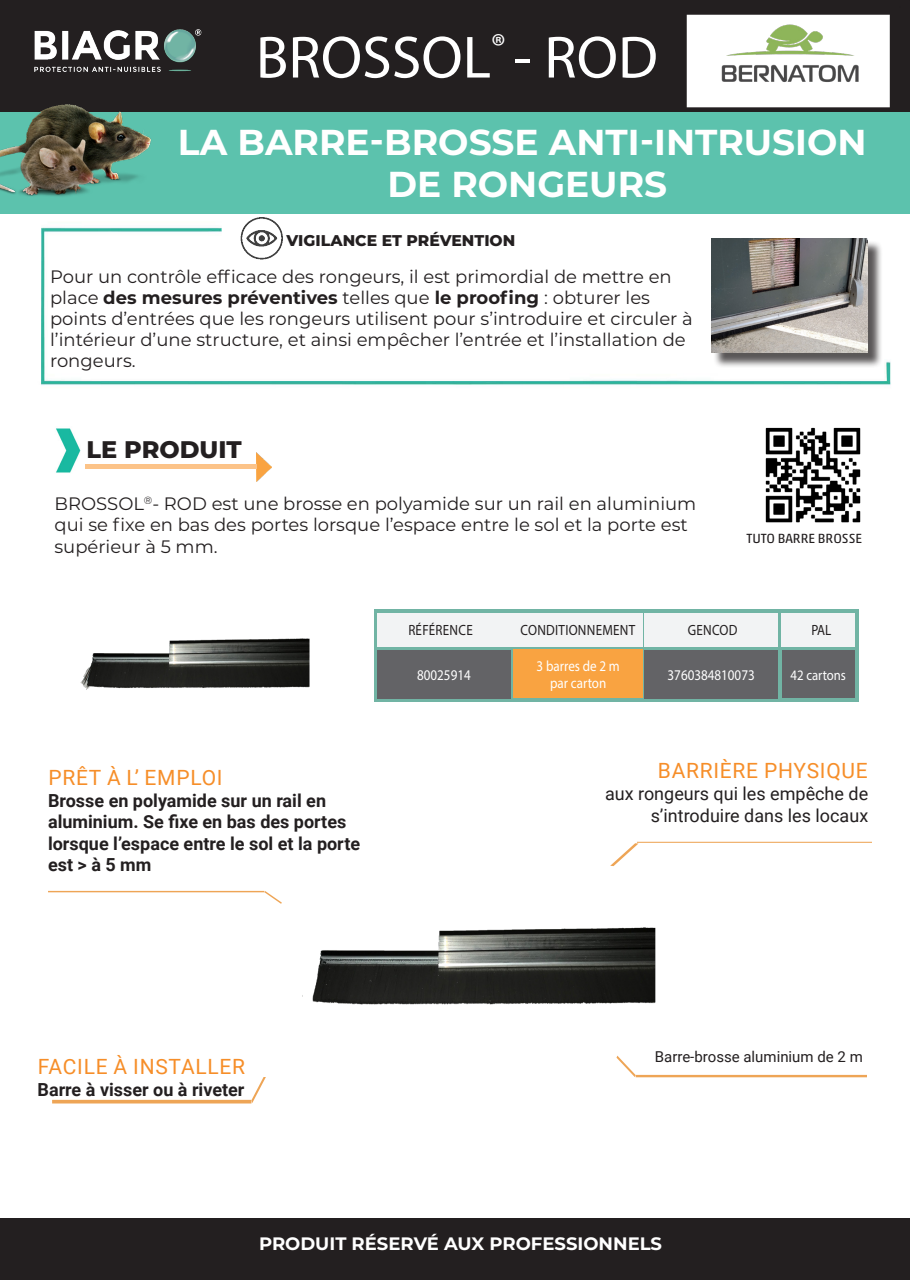
<style>
.page{position:relative;width:910px;height:1280px;background:#fff}
.page>*{position:absolute;margin:0;border:0;box-sizing:border-box;transform-origin:0 0}
.t1{font:60px "Myriad Pro";color:#fff}
.t2{font:700 36px/42px "Montserrat";color:#fff;text-align:center}
.t3{font:800 24px "Montserrat";color:#231f20}
.t4{font:21px "Roboto";letter-spacing:.035em;color:#f68e29}
.t5{font:18px/21px "Montserrat";color:#231f20}
.t6{font:700 18px/21.6px "Roboto";color:#231f20}
.t7{font:18px/21.6px "Roboto";color:#231f20;text-align:right}
.t8{font:700 18px "Montserrat";color:#fff}
.t9{font:800 15.6px "Montserrat";color:#231f20}
.t10{font:15px "Roboto";color:#231f20}
.TEXTE_COURANT_TABLEA{font:14.85px/17.9px "Myriad Pro";color:#fff;text-align:center;scale:.88 1}
.TEXTE_COURANT_TABLEA-2{font:14.85px "Myriad Pro";letter-spacing:.02em;color:#231f20;scale:.88 1}
.TEXTE_COURANT_TABLEA-3{font:14.55px "Myriad Pro";color:#fff;scale:.88 1}
.t11{font:13.5px "Akko Pro";color:#231f20}
.s1{font-weight:700}
</style>
<div class="page">
<img style="left:41px;top:227px;width:850px;height:158px">
<div style="left:374px;top:609px;width:485px;height:93px;background:#71b4a4"></div>
<div style="left:0;top:0;width:910px;height:113px;background:#231f20"></div>
<div style="left:0;top:113px;width:910px;height:101px;background:#5cc2ad"></div>
<hr style="left:48px;top:891px;width:216px;height:1px;background:#eea556">
<svg style="left:263px;top:891px;width:19px;height:13px"></svg>
<hr style="left:637px;top:841px;width:234px;height:2px;background:#eea556">
<svg style="left:610px;top:842px;width:31px;height:24px"></svg>
<img style="left:32px;top:26px;width:172px;height:49px">
<img style="left:0;top:96px;width:183px;height:100px">
<hr style="left:52px;top:1100px;width:199px;height:3px;background:#eea556">
<svg style="left:250px;top:1077px;width:16px;height:27px"></svg>
<div style="left:377px;top:650px;width:133px;height:48px;background:#636366"></div>
<div style="left:513px;top:649px;width:130px;height:49px;background:#f9a341"></div>
<div style="left:512px;top:613px;width:131px;height:34px;background:#f2f3f4"></div>
<div style="left:377px;top:613px;width:133px;height:34px;background:#f2f3f4"></div>
<div style="left:645px;top:650px;width:133px;height:48px;background:#636366"></div>
<div style="left:644px;top:613px;width:133px;height:34px;background:#f2f3f4"></div>
<img style="left:56px;top:428px;width:25px;height:45px">
<img style="left:256px;top:452px;width:15px;height:30px">
<hr style="left:636px;top:1075px;width:231px;height:2px;background:#eea556">
<svg style="left:616px;top:1055px;width:21px;height:23px"></svg>
<div style="left:782px;top:650px;width:73px;height:48px;background:#636366"></div>
<div style="left:0;top:1218px;width:910px;height:62px;background:#231f20"></div>
<img style="left:689px;top:17px;width:199px;height:88px">
<img style="left:765px;top:427px;width:96px;height:96px">
<div style="left:781px;top:613px;width:74px;height:34px;background:#f2f3f4"></div>
<img style="left:239px;top:217px;width:46px;height:46px">
<div style="left:713px;top:240px;width:169px;height:128px;background:#231f20;opacity:.75"></div>
<img style="left:711px;top:238px;width:156px;height:115px">
<img style="left:302px;top:927px;width:354px;height:78px">
<img style="left:80px;top:638px;width:230px;height:52px">
<hr style="left:85px;top:465px;width:172px;height:4px;background:#fcc388">
<p class="t1" style="left:256px;top:20px;width:404px">BROSSOL<sup>®</sup> - ROD</p>
<p class="t2" style="left:178px;top:119px;width:690px">LA BARRE-BROSSE ANTI-INTRUSION<br>DE RONGEURS</p>
<p class="t9" style="left:287px;top:229px;width:230px">VIGILANCE ET PRÉVENTION</p>
<p class="t5" style="left:50px;top:266px;width:644px">Pour un contrôle efficace des rongeurs, il est primordial de mettre en place <span class="s1">des mesures préventives</span> telles que <span class="s1">le proofing</span> : obturer les points d’entrées que les rongeurs utilisent pour s’introduire et circuler à l’intérieur d’une structure, et ainsi empêcher l’entrée et l’installation de rongeurs.</p>
<p class="t3" style="left:87px;top:432px;width:157px">LE PRODUIT</p>
<p class="t5" style="left:55px;top:492px;width:643px;line-height:21.6px">BROSSOL<sup>®</sup>- ROD est une brosse en polyamide sur un rail en aluminium qui se fixe en bas des portes lorsque l’espace entre le sol et la porte est supérieur à 5 mm.</p>
<p class="t11" style="left:746px;top:530px;width:117px">TUTO BARRE BROSSE</p>
<p class="TEXTE_COURANT_TABLEA-2" style="left:408px;top:620px;width:75px">RÉFÉRENCE</p>
<p class="TEXTE_COURANT_TABLEA-2" style="left:520px;top:621px;width:132px">CONDITIONNEMENT</p>
<p class="TEXTE_COURANT_TABLEA-2" style="left:688px;top:620px;width:58px">GENCOD</p>
<p class="TEXTE_COURANT_TABLEA-2" style="left:811px;top:621px;width:24px">PAL</p>
<p class="t4" style="left:48px;top:763px;width:176px">PRÊT À L’ EMPLOI</p>
<p class="t6" style="left:48px;top:789px;width:314px">Brosse en polyamide sur un rail en aluminium. Se fixe en bas des portes lorsque l’espace entre le sol et la porte est &gt; à 5 mm</p>
<p class="TEXTE_COURANT_TABLEA" style="left:417px;top:665px;width:62px">80025914</p>
<p class="TEXTE_COURANT_TABLEA" style="left:537px;top:656px;width:96px">3 barres de 2 m par carton</p>
<p class="TEXTE_COURANT_TABLEA" style="left:668px;top:665px;width:101px">3760384810073</p>
<p class="TEXTE_COURANT_TABLEA-3" style="left:790px;top:666px;width:64px">42 cartons</p>
<p class="t4" style="left:658px;top:756px;width:211px">BARRIÈRE PHYSIQUE</p>
<p class="t7" style="left:605px;top:782px;width:265px">aux rongeurs qui les empêche de s’introduire dans les locaux</p>
<p class="t4" style="left:38px;top:1052px;width:209px">FACILE À INSTALLER</p>
<p class="t6" style="left:38px;top:1078px;width:208px">Barre à visser ou à riveter</p>
<p class="t10" style="left:655px;top:1046px;width:209px">Barre-brosse aluminium de 2 m</p>
<p class="t8" style="left:259px;top:1231px;width:404px">PRODUIT RÉSERVÉ AUX PROFESSIONNELS</p>
</div>
